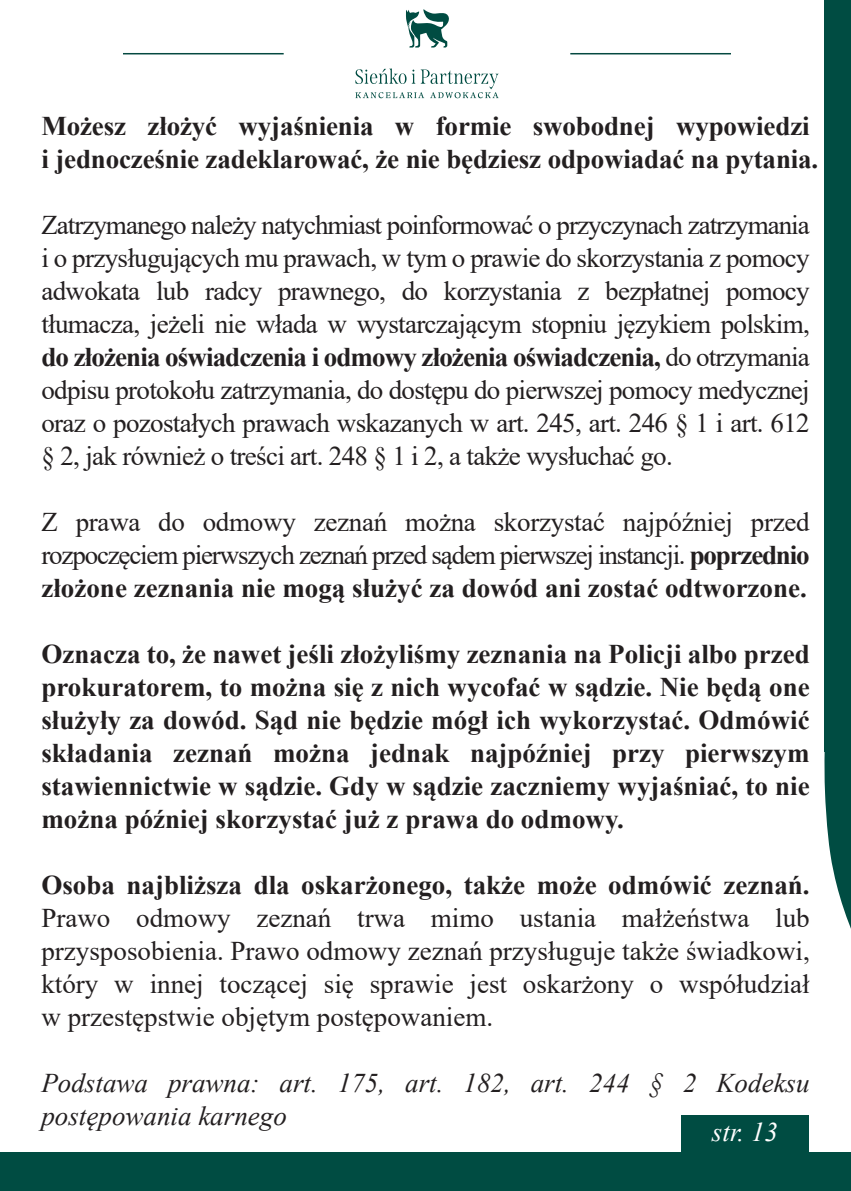
<style>
.page{position:relative;width:851px;height:1191px;background:#fff}
.page>*{position:absolute;margin:0;border:0;box-sizing:border-box;transform-origin:0 0}
.t1{font:27px/33px "Times New Roman";letter-spacing:-.025em;color:#231f20;text-align:justify}
.t2{font:700 27px/33px "Times New Roman";letter-spacing:-.005em;color:#231f20}
.t3{font:italic 27px/33px "Times New Roman";color:#231f20}
.t4{font:italic 27px "Times New Roman";color:#fff}
.s1{font-weight:700}
</style>
<div class="page">
<div style="left:824px;top:0;width:26px;height:751px;background:#004c42"></div>
<svg style="left:824px;top:751px;width:26px;height:175px"></svg>
<div style="left:0;top:1152px;width:850px;height:39px;background:#004c42"></div>
<hr style="left:123px;top:53px;width:160px;height:1px;background:#054941">
<hr style="left:570px;top:53px;width:160px;height:1px;background:#054941">
<svg style="left:406px;top:9px;width:43px;height:39px"></svg>
<svg style="left:355px;top:68px;width:143px;height:30px"></svg>
<div style="left:681px;top:1115px;width:127px;height:76px;background:#004c42"></div>
<p class="t2" style="left:41px;top:108px;width:778px">Możesz złożyć wyjaśnienia w formie swobodnej wypowiedzi i jednocześnie zadeklarować, że nie będziesz odpowiadać na pytania.</p>
<p class="t1" style="left:41px;top:207px;width:769px">Zatrzymanego należy natychmiast poinformować o przyczynach zatrzymania i o przysługujących mu prawach, w tym o prawie do skorzystania z pomocy adwokata lub radcy prawnego, do korzystania z bezpłatnej pomocy tłumacza, jeżeli nie włada w wystarczającym stopniu językiem polskim, <span class="s1">do złożenia oświadczenia i odmowy złożenia oświadczenia,</span> do otrzymania odpisu protokołu zatrzymania, do dostępu do pierwszej pomocy medycznej oraz o pozostałych prawach wskazanych w art. 245, art. 246 § 1 i art. 612 § 2, jak również o treści art. 248 § 1 i 2, a także wysłuchać go.</p>
<p class="t1" style="left:41px;top:504px;width:769px">Z prawa do odmowy zeznań można skorzystać najpóźniej przed rozpoczęciem pierwszych zeznań przed sądem pierwszej instancji. <span class="s1">poprzednio złożone zeznania nie mogą służyć za dowód ani zostać odtworzone.</span></p>
<p class="t2" style="left:41px;top:636px;width:769px;text-align:justify">Oznacza to, że nawet jeśli złożyliśmy zeznania na Policji albo przed prokuratorem, to można się z nich wycofać w sądzie. Nie będą one służyły za dowód. Sąd nie będzie mógł ich wykorzystać. Odmówić składania zeznań można jednak najpóźniej przy pierwszym stawiennictwie w sądzie. Gdy w sądzie zaczniemy wyjaśniać, to nie można później skorzystać już z prawa do odmowy.</p>
<p class="t2" style="left:41px;top:867px;width:769px">Osoba najbliższa dla oskarżonego, także może odmówić zeznań.</p>
<p class="t1" style="left:41px;top:900px;width:769px">Prawo odmowy zeznań trwa mimo ustania małżeństwa lub przysposobienia. Prawo odmowy zeznań przysługuje także świadkowi, który w innej toczącej się sprawie jest oskarżony o współudział w przestępstwie objętym postępowaniem.</p>
<p class="t3" style="left:41px;top:1065px;width:769px">Podstawa prawna: art. 175, art. 182, art. 244 § 2 Kodeksu postępowania karnego</p>
<p class="t4" style="left:711px;top:1113px;width:68px">str. 13</p>
</div>
